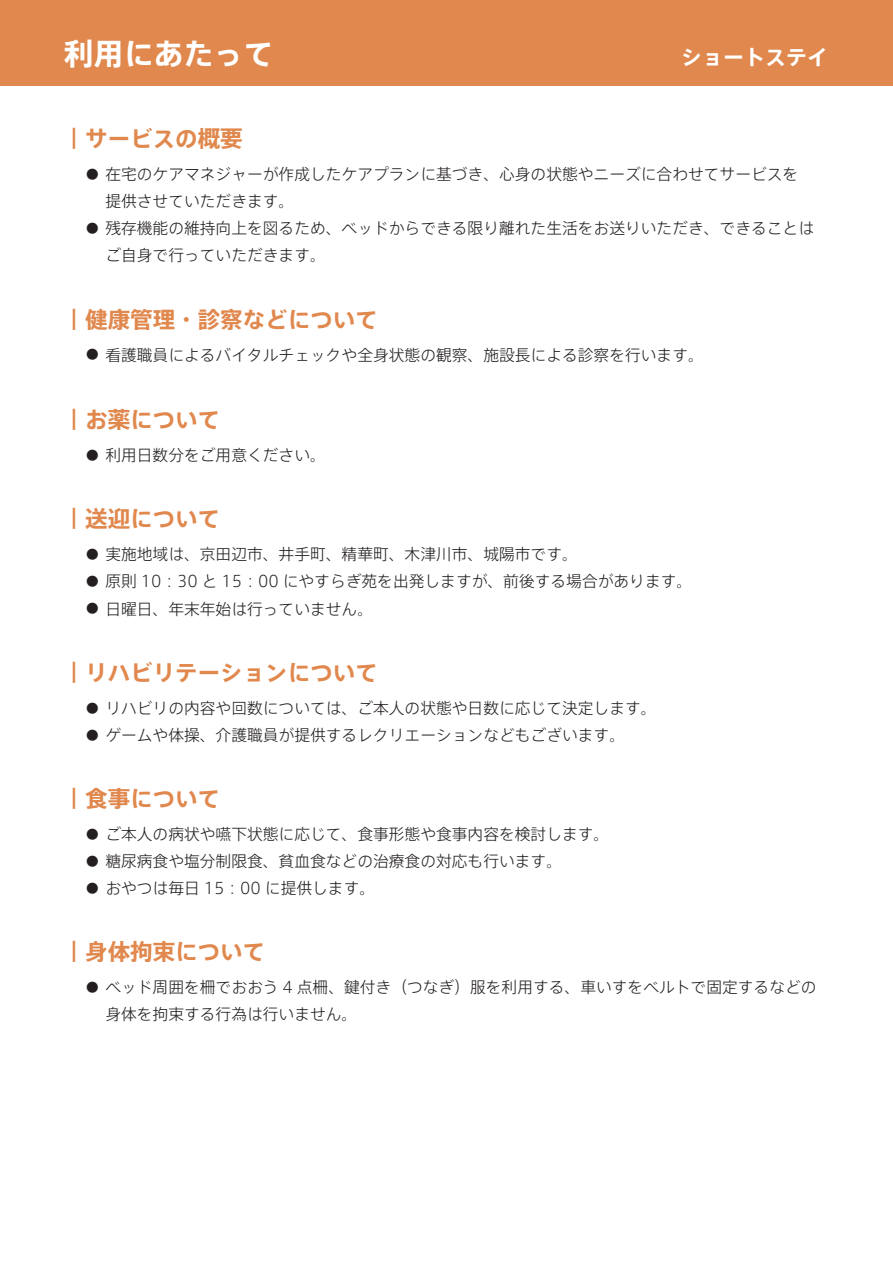
<style>
.page{position:relative;width:893px;height:1263px;background:#fff}
.page>*{position:absolute;margin:0;border:0;box-sizing:border-box;transform-origin:0 0}
.t1{font:700 30px "Axis Std";color:#fff}
.t2{font:700 22.5px "Axis Std";color:#e0884d}
.t3{font:700 21px "Axis Std";color:#fff}
.t4{font:300 15.75px/27px "Axis Std";color:#231f20}
.s1{font-size:12.6px}
</style>
<div class="page">
<div style="left:0;top:0;width:893px;height:85px;background:#e0884d"></div>
<h1 class="t1" style="left:64px;top:30px;width:211px">利用にあたって</h1>
<h3 class="t3" style="left:681px;top:41px;width:148px">ショートステイ</h3>
<h2 class="t2" style="left:63px;top:122px;width:182px">｜サービスの概要</h2>
<p class="t4" style="left:105px;top:160px;width:710px;text-indent:-19px"><span class="s1">●</span> 在宅のケアマネジャーが作成したケアプランに基づき、心身の状態やニーズに合わせてサービスを　提供させていただきます。</p>
<p class="t4" style="left:105px;top:214px;width:710px;text-indent:-19px"><span class="s1">●</span> 残存機能の維持向上を図るため、ベッドからできる限り離れた生活をお送りいただき、できることはご自身で行っていただきます。</p>
<h2 class="t2" style="left:63px;top:302px;width:317px">｜健康管理・診察などについて</h2>
<p class="t4" style="left:86px;top:340px;width:619px"><span class="s1">●</span> 看護職員によるバイタルチェックや全身状態の観察、施設長による診察を行います。</p>
<h2 class="t2" style="left:63px;top:403px;width:159px">｜お薬について</h2>
<p class="t4" style="left:86px;top:441px;width:241px"><span class="s1">●</span> 利用日数分をご用意ください。</p>
<h2 class="t2" style="left:63px;top:502px;width:159px">｜送迎について</h2>
<p class="t4" style="left:86px;top:540px;width:493px"><span class="s1">●</span> 実施地域は、京田辺市、井手町、精華町、木津川市、城陽市です。</p>
<p class="t4" style="left:86px;top:567px;width:608px"><span class="s1">●</span> 原則 10：30 と 15：00 にやすらぎ苑を出発しますが、前後する場合があります。</p>
<p class="t4" style="left:86px;top:594px;width:288px"><span class="s1">●</span> 日曜日、年末年始は行っていません。</p>
<h2 class="t2" style="left:63px;top:655px;width:317px">｜リハビリテーションについて</h2>
<p class="t4" style="left:86px;top:693px;width:572px"><span class="s1">●</span> リハビリの内容や回数については、ご本人の状態や日数に応じて決定します。</p>
<p class="t4" style="left:86px;top:720px;width:540px"><span class="s1">●</span> ゲームや体操、介護職員が提供するレクリエーションなどもございます。</p>
<h2 class="t2" style="left:63px;top:781px;width:159px">｜食事について</h2>
<p class="t4" style="left:86px;top:819px;width:525px"><span class="s1">●</span> ご本人の病状や嚥下状態に応じて、食事形態や食事内容を検討します。</p>
<p class="t4" style="left:86px;top:846px;width:477px"><span class="s1">●</span> 糖尿病食や塩分制限食、貧血食などの治療食の対応も行います。</p>
<p class="t4" style="left:86px;top:873px;width:290px"><span class="s1">●</span> おやつは毎日 15：00 に提供します。</p>
<h2 class="t2" style="left:63px;top:934px;width:204px">｜身体拘束について</h2>
<p class="t4" style="left:105px;top:972px;width:713px;text-indent:-19px"><span class="s1">●</span> ベッド周囲を柵でおおう 4 点柵、鍵付き（つなぎ）服を利用する、車いすをベルトで固定するなどの身体を拘束する行為は行いません。</p>
</div>
